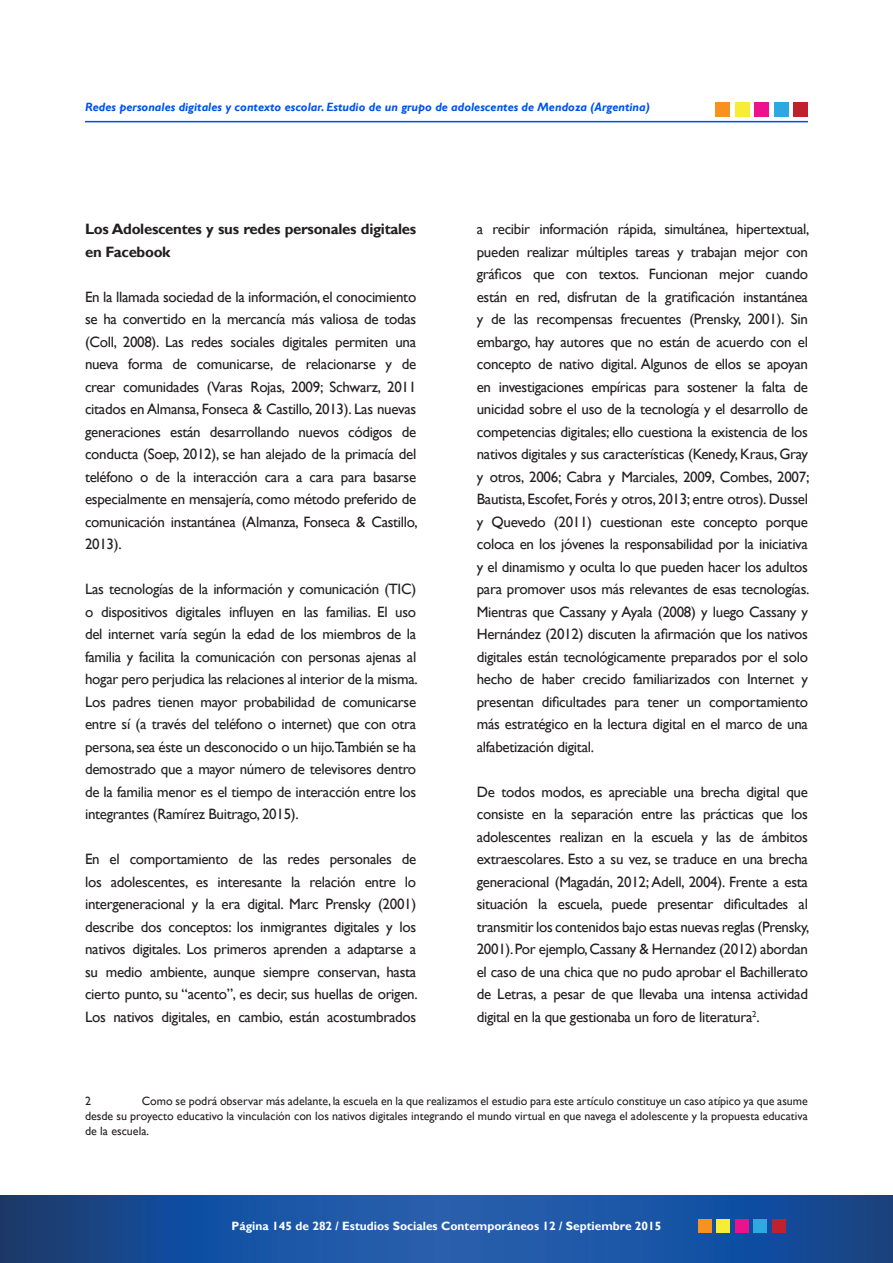
<style>
.page{position:relative;width:893px;height:1263px;background:#fff}
.page>*{position:absolute;margin:0;border:0;box-sizing:border-box;transform-origin:0 0}
.t1{font:15px/22.5px "Gill Sans";letter-spacing:-.02em;color:#231f20;text-align:justify}
.t2{font:15px/22.5px "Gill Sans";letter-spacing:-.02em;color:#222;text-align:justify}
.t3{font:700 15px/22.5px "Gill Sans";letter-spacing:-.02em;color:#231f20}
.t4{font:12px/15px "Gill Sans";color:#231f20;text-align:justify}
.t5{font:italic 700 12px "Gill Sans";color:#0051eb}
.t6{font:700 12px "Gill Sans";color:#fff}
</style>
<div class="page">
<svg style="left:0;top:1195px;width:893px;height:68px;background:#1b509b"></svg>
<div style="left:698px;top:1219px;width:14px;height:13px;background:#f7911f"></div>
<div style="left:717px;top:1219px;width:13px;height:13px;background:#f7ed36"></div>
<div style="left:735px;top:1219px;width:13px;height:13px;background:#eb128c"></div>
<div style="left:754px;top:1219px;width:13px;height:13px;background:#2ea8e0"></div>
<div style="left:772px;top:1219px;width:13px;height:13px;background:#bf212e"></div>
<hr style="left:85px;top:121px;width:723px;height:1px;background:#004beb">
<div style="left:715px;top:102px;width:14px;height:15px;background:#f7911f"></div>
<div style="left:735px;top:102px;width:14px;height:15px;background:#f7ed36"></div>
<div style="left:755px;top:102px;width:14px;height:15px;background:#eb128c"></div>
<div style="left:774px;top:102px;width:14px;height:15px;background:#2ea8e0"></div>
<div style="left:794px;top:102px;width:14px;height:15px;background:#bf212e"></div>
<p class="t5" style="left:85px;top:100px;width:566px">Redes personales digitales y contexto escolar. Estudio de un grupo de adolescentes de Mendoza (Argentina)</p>
<p class="t3" style="left:85px;top:218px;width:333px">Los Adolescentes y sus redes personales digitales en Facebook</p>
<p class="t1" style="left:85px;top:285px;width:334px">En la llamada sociedad de la información, el conocimiento se ha convertido en la mercancía más valiosa de todas (Coll, 2008). Las redes sociales digitales permiten una nueva forma de comunicarse, de relacionarse y de crear comunidades (Varas Rojas, 2009; Schwarz, 2011 citados en Almansa, Fonseca &amp; Castillo, 2013). Las nuevas generaciones están desarrollando nuevos códigos de conducta (Soep, 2012), se han alejado de la primacía del teléfono o de la interacción cara a cara para basarse especialmente en mensajería, como método preferido de comunicación instantánea (Almanza, Fonseca &amp; Castillo, 2013).</p>
<p class="t2" style="left:85px;top:578px;width:334px">Las tecnologías de la información y comunicación (TIC) o dispositivos digitales influyen en las familias. El uso del internet varía según la edad de los miembros de la familia y facilita la comunicación con personas ajenas al hogar pero perjudica las relaciones al interior de la misma.<br>Los padres tienen mayor probabilidad de comunicarse entre sí (a través del teléfono o internet) que con otra persona, sea éste un desconocido o un hijo.También se ha demostrado que a mayor número de televisores dentro de la familia menor es el tiempo de interacción entre los integrantes (Ramírez Buitrago, 2015).</p>
<p class="t1" style="left:85px;top:848px;width:334px">En el comportamiento de las redes personales de los adolescentes, es interesante la relación entre lo intergeneracional y la era digital. Marc Prensky (2001) describe dos conceptos: los inmigrantes digitales y los nativos digitales. Los primeros aprenden a adaptarse a su medio ambiente, aunque siempre conservan, hasta cierto punto, su “acento”, es decir, sus huellas de origen.<br>Los nativos digitales, en cambio, están acostumbrados</p>
<p class="t1" style="left:477px;top:218px;width:334px">a recibir información rápida, simultánea, hipertextual, pueden realizar múltiples tareas y trabajan mejor con gráficos que con textos. Funcionan mejor cuando están en red, disfrutan de la gratificación instantánea y de las recompensas frecuentes (Prensky, 2001). Sin embargo, hay autores que no están de acuerdo con el concepto de nativo digital. Algunos de ellos se apoyan en investigaciones empíricas para sostener la falta de unicidad sobre el uso de la tecnología y el desarrollo de competencias digitales; ello cuestiona la existencia de los nativos digitales y sus características (Kenedy, Kraus, Gray y otros, 2006; Cabra y Marciales, 2009, Combes, 2007; Bautista, Escofet, Forés y otros, 2013; entre otros). Dussel y Quevedo (2011) cuestionan este concepto porque coloca en los jóvenes la responsabilidad por la iniciativa y el dinamismo y oculta lo que pueden hacer los adultos para promover usos más relevantes de esas tecnologías.<br>Mientras que Cassany y Ayala (2008) y luego Cassany y Hernández (2012) discuten la afirmación que los nativos digitales están tecnológicamente preparados por el solo hecho de haber crecido familiarizados con Internet y presentan dificultades para tener un comportamiento más estratégico en la lectura digital en el marco de una alfabetización digital.</p>
<p class="t1" style="left:477px;top:780px;width:334px">De todos modos, es apreciable una brecha digital que consiste en la separación entre las prácticas que los adolescentes realizan en la escuela y las de ámbitos extraescolares. Esto a su vez, se traduce en una brecha generacional (Magadán, 2012; Adell, 2004). Frente a esta situación la escuela, puede presentar dificultades al transmitir los contenidos bajo estas nuevas reglas (Prensky, 2001). Por ejemplo, Cassany &amp; Hernandez (2012) abordan el caso de una chica que no pudo aprobar el Bachillerato de Letras, a pesar de que llevaba una intensa actividad digital en la que gestionaba un foro de literatura<sup>2</sup>.</p>
<p class="t4" style="left:85px;top:1094px;width:724px;text-indent:57px">Como se podrá observar más adelante, la escuela en la que realizamos el estudio para este artículo constituye un caso atípico ya que asume desde su proyecto educativo la vinculación con los nativos digitales integrando el mundo virtual en que navega el adolescente y la propuesta educativa de la escuela.</p>
<p class="t4" style="left:85px;top:1094px;width:7px">2</p>
<p class="t6" style="left:232px;top:1219px;width:431px">Página 145 de 282 / Estudios Sociales Contemporáneos 12 / Septiembre 2015</p>
</div>
